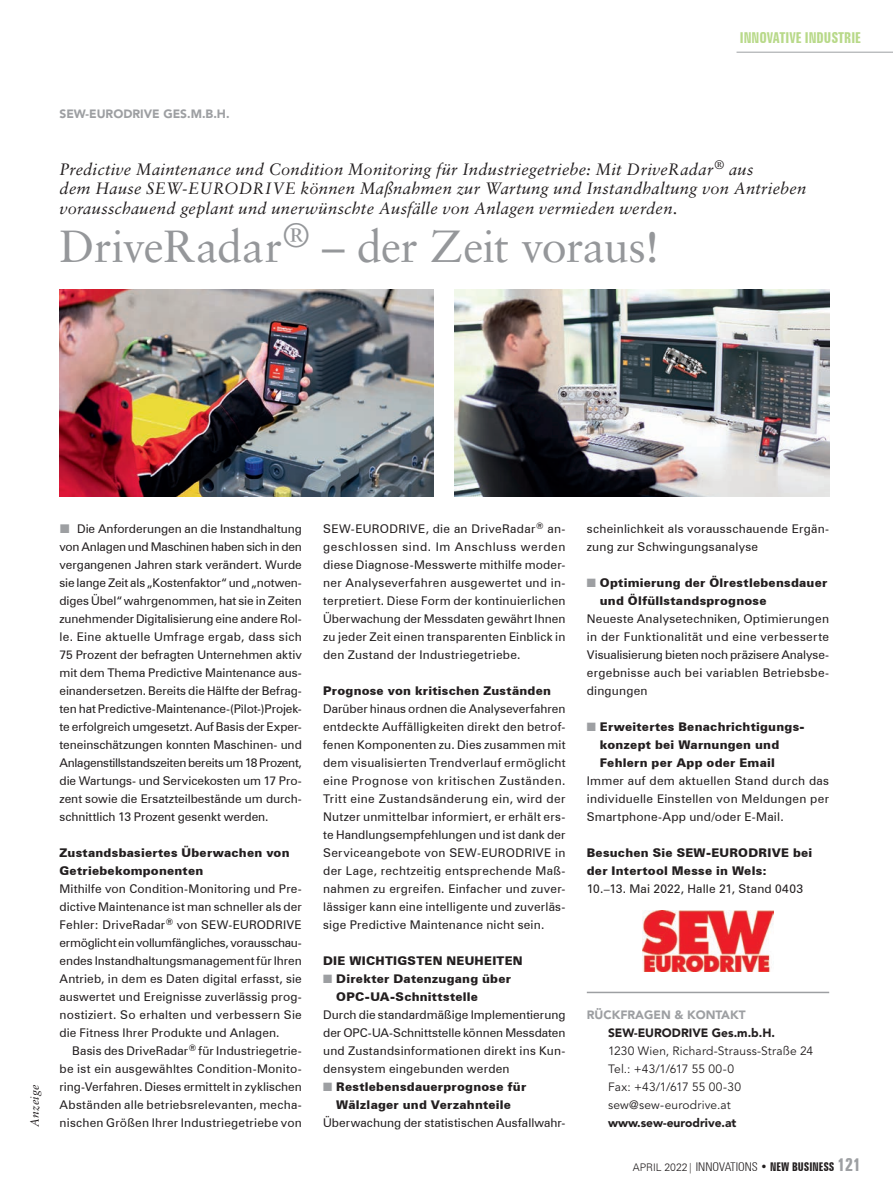
<style>
.page{position:relative;width:893px;height:1191px;background:#fff}
.page>*{position:absolute;margin:0;border:0;box-sizing:border-box;transform-origin:0 0}
.t1{font:45px "Sabon LT Std";letter-spacing:-.015em;color:#95979a}
.t2{font:italic 16.5px/19.5px "Sabon LT Std";letter-spacing:.015em;color:#231f20}
.t3{font:700 extra-condensed 15px "Zurich BT";color:#b8d989}
.t4{font:12px/18px "Zurich BT";letter-spacing:.015em;color:#231f20;text-align:justify}
.t5{font:900 12px/18px "Zurich BT";letter-spacing:.02em;color:#231f20}
.t6{font:12px/18px "Avenir LT Std";letter-spacing:.015em;color:#231f20}
.t7{font:900 12px "Avenir LT Std";color:#231f20}
.t8{font:900 12px "Avenir LT Std";color:#9d9fa2}
.t9{font:700 extra-condensed 12px "Zurich BT";color:#231f20}
.t10{font:italic 12px "Sabon LT Std";letter-spacing:.02em;color:#231f20}
.s1{color:#9d9fa2}
.s2{font-weight:300;font-stretch:normal;font-size:10.5px}
.s3{font-weight:300;font-stretch:condensed}
.s4{font-size:18px;color:#9d9fa2}
</style>
<div class="page">
<hr style="left:736px;top:52px;width:157px;height:1px;background:#9d9fa2">
<img style="left:60px;top:290px;width:374px;height:206px">
<img style="left:455px;top:290px;width:374px;height:206px">
<hr style="left:587px;top:991px;width:242px;height:2px;background:#9d9fa2">
<img style="left:642px;top:910px;width:132px;height:61px">
<p class="t8" style="left:60px;top:107px;width:172px">SEW-EURODRIVE GES.M.B.H.</p>
<p class="t3" style="left:740px;top:29px;width:123px">INNOVATIVE INDUSTRIE</p>
<p class="t2" style="left:60px;top:159px;width:748px">Predictive Maintenance und Condition Monitoring für Industriegetriebe: Mit DriveRadar<sup>®</sup> aus<br>dem Hause SEW-EURODRIVE können Maßnahmen zur Wartung und Instand haltung von Antrieben vorausschauend geplant und unerwünschte Ausfälle von Anlagen vermieden werden.</p>
<h1 class="t1" style="left:60px;top:219px;width:602px">DriveRadar<sup>®</sup> – der Zeit voraus!</h1>
<p class="t10" style="left:28px;top:1126px;width:44px;rotate:-90deg">Anzeige</p>
<p class="t4" style="left:60px;top:519px;width:244px;text-indent:18px">Die Anforderungen an die Instandhaltung von Anlagen und Maschinen haben sich in den vergangenen Jahren stark verändert. Wurde sie lange Zeit als „Kostenfaktor“ und „notwen&shy;diges Übel“ wahrgenommen, hat sie in Zeiten zunehmender Digitalisierung eine andere Rol&shy;le. Eine aktuelle Umfrage ergab, dass sich 75 Prozent der befragten Unternehmen aktiv mit dem Thema Predictive Maintenance aus&shy;einandersetzen. Bereits die Hälfte der Befrag&shy;ten hat Predictive-Maintenance-(Pilot-)Projek&shy;te erfolgreich umgesetzt. Auf Basis der Exper&shy;teneinschätzungen konnten Maschinen- und Anlagenstillstandszeiten bereits um 18 Prozent, die Wartungs- und Servicekosten um 17 Pro&shy;zent sowie die Ersatzteilbestände um durch&shy;schnittlich 13 Prozent gesenkt werden.</p>
<p class="t5" style="left:60px;top:843px;width:232px">Zustandsbasiertes Überwachen von<br>Getriebekomponenten</p>
<p class="t4" style="left:60px;top:879px;width:244px">Mithilfe von Condition-Monitoring und Pre&shy;dictive Maintenance ist man schneller als der Fehler: DriveRadar<sup>®</sup> von SEW-EURODRIVE ermöglicht ein vollumfängliches, vorausschau&shy;endes Instand haltungs management für Ihren Antrieb, in dem es Daten digital erfasst, sie auswertet und Ereignisse zuverlässig prog&shy;nostiziert. So erhalten und verbessern Sie die Fitness Ihrer Produkte und Anlagen.</p>
<p class="t4" style="left:60px;top:1041px;width:244px;text-indent:13px">Basis des DriveRadar<sup>®</sup> für Industriegetrie&shy;be ist ein ausgewähltes Condition-Monito&shy;ring-Verfahren. Dieses ermittelt in zyklischen Abständen alle betriebsrelevanten, mecha&shy;nischen Größen Ihrer Industriegetriebe von</p>
<p class="t4" style="left:323px;top:519px;width:244px">SEW-EURODRIVE, die an DriveRadar<sup>®</sup> an&shy;geschlossen sind. Im Anschluss werden diese Diagnose-Messwerte mithilfe moder&shy;ner Analyseverfahren ausgewertet und in&shy;terpretiert. Diese Form der kontinuierlichen Überwachung der Messdaten gewährt Ihnen zu jeder Zeit einen transparenten Einblick in den Zustand der Industriegetriebe.</p>
<p class="t5" style="left:323px;top:681px;width:229px">Prognose von kritischen Zuständen</p>
<p class="t4" style="left:323px;top:699px;width:244px">Darüber hinaus ordnen die Analyseverfahren entdeckte Auffälligkeiten direkt den betrof&shy;fenen Komponenten zu. Dies zusammen mit dem visualisierten Trendverlauf ermöglicht eine Prognose von kritischen Zuständen.<br>Tritt eine Zustandsänderung ein, wird der Nutzer unmittelbar informiert, er erhält ers&shy;te Handlungsempfehlungen und ist dank der Serviceangebote von SEW-EURODRIVE in der Lage, rechtzeitig entsprechende Maß&shy;nahmen zu ergreifen. Einfacher und zuver&shy;lässiger kann eine intelligente und zuverläs&shy;sige Predictive Maintenance nicht sein.</p>
<p class="t5" style="left:323px;top:951px;width:201px">DIE WICHTIGSTEN NEUHEITEN</p>
<p class="t5" style="left:336px;top:969px;width:176px;text-indent:-13px"><span class="s1">■</span> Direkter Datenzugang über<br>OPC-UA-Schnittstelle</p>
<p class="t4" style="left:323px;top:1005px;width:244px">Durch die standardmäßige Implementierung der OPC-UA-Schnittstelle können Messdaten und Zustandsinformationen direkt ins Kun&shy;densystem eingebunden werden</p>
<p class="t5" style="left:323px;top:1077px;width:205px;text-align:center"><span class="s1">■</span> Restlebensdauerprognose für<br>Wälzlager und Verzahnteile</p>
<p class="t4" style="left:323px;top:1113px;width:244px">Überwachung der statistischen Ausfallwahr-</p>
<p class="t4" style="left:587px;top:519px;width:244px">scheinlichkeit als vorausschauende Ergän&shy;zung zur Schwingungsanalyse</p>
<p class="t5" style="left:600px;top:573px;width:229px;text-indent:-13px"><span class="s1">■</span> Optimierung der Ölrestlebensdauer und Ölfüllstandsprognose</p>
<p class="t4" style="left:587px;top:609px;width:244px">Neueste Analysetechniken, Optimierungen in der Funktionalität und eine verbesserte Visualisierung bieten noch präzisere Analyse&shy;ergebnisse auch bei variablen Betriebsbe&shy;dingungen</p>
<p class="t5" style="left:600px;top:717px;width:206px;text-indent:-13px"><span class="s1">■</span> Erweitertes Benachrichtigungs&shy;konzept bei Warnungen und<br>Fehlern per App oder Email</p>
<p class="t4" style="left:587px;top:771px;width:244px">Immer auf dem aktuellen Stand durch das individuelle Einstellen von Meldungen per Smartphone-App und/oder E-Mail.</p>
<p class="t5" style="left:587px;top:843px;width:227px">Besuchen Sie SEW-EURODRIVE bei der Intertool Messe in Wels:</p>
<p class="t4" style="left:587px;top:879px;width:218px">10.–13. Mai 2022, Halle 21, Stand 0403</p>
<p class="t8" style="left:587px;top:1007px;width:160px">RÜCKFRAGEN &amp; KONTAKT</p>
<p class="t7" style="left:608px;top:1025px;width:168px">SEW-EURODRIVE Ges.m.b.H.</p>
<p class="t6" style="left:608px;top:1042px;width:207px">1230 Wien, Richard-Strauss-Straße 24<br>Tel.: +43/1/617 55 00-0<br>Fax: +43/1/617 55 00-30 sew@sew-eurodrive.at</p>
<p class="t7" style="left:608px;top:1115px;width:130px">www.sew-eurodrive.at</p>
<p class="t9" style="left:633px;top:1159px;width:230px"><span class="s2">APRIL 2022|</span> <span class="s3">INNOVATIONS</span> • NEW BUSINESS <span class="s4">121</span></p>
</div>
